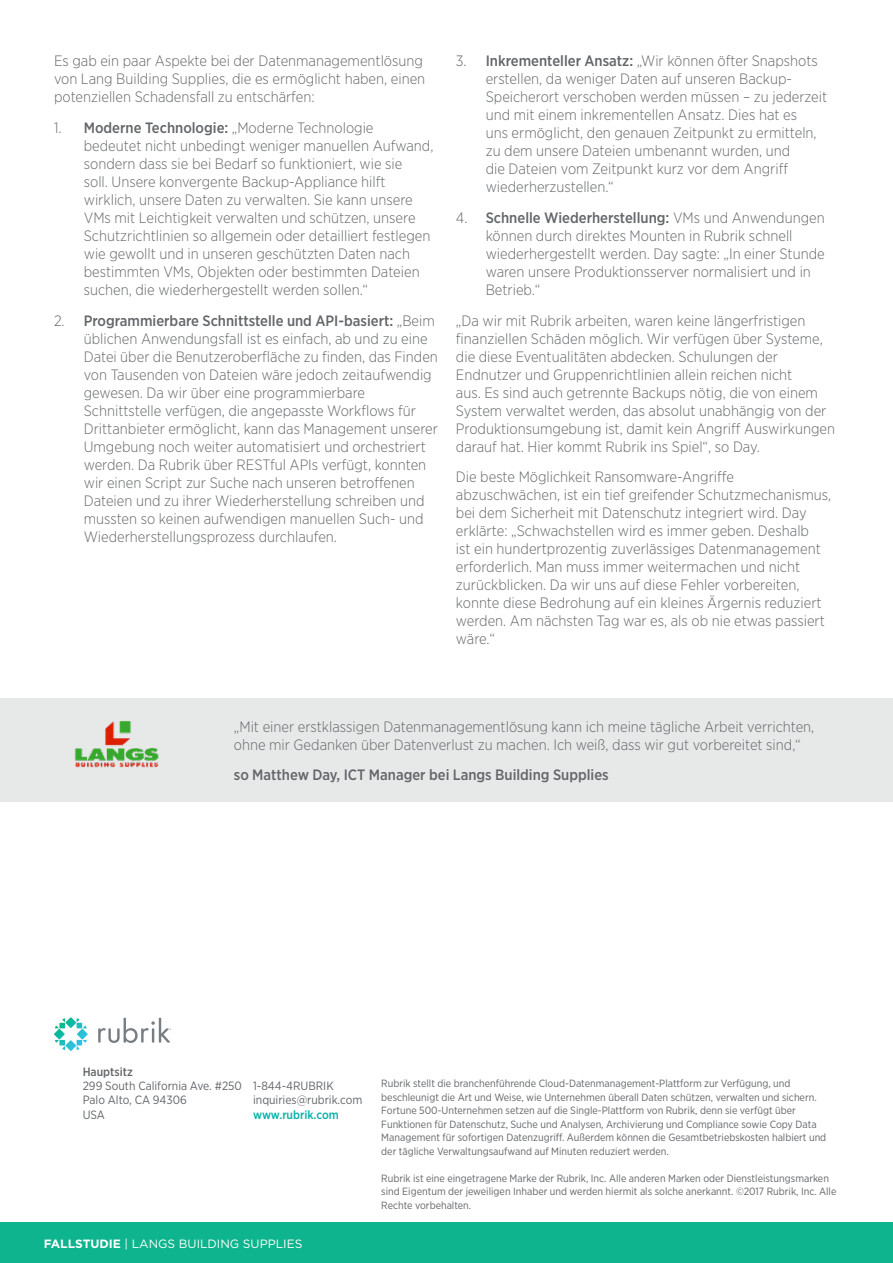
<style>
.page{position:relative;width:893px;height:1263px;background:#fff}
.page>*{position:absolute;margin:0;border:0;box-sizing:border-box;transform-origin:0 0}
.txtArticle{font:300 15px/18px "Gotham Narrow";color:#63666a}
.txtArticle-2{font:500 15px "Gotham Narrow";color:#63666a}
.t1{font:12px/14.4px "Gotham Narrow";color:#63666a}
.t2{font:12px "Gotham";color:#fff}
.t3{font:500 12px "Gotham Narrow";color:#00b2a9}
.t4{font:500 12px "Gotham Narrow";color:#63666a}
.t5{font:10.5px/13.5px "Gotham Narrow";color:#63666a}
.s1{font-weight:500}
.s2{font-weight:700}
</style>
<div class="page">
<div style="left:0;top:1222px;width:893px;height:41px;background:#0eb48d"></div>
<svg style="left:54px;top:1017px;width:34px;height:34px"></svg>
<svg style="left:98px;top:1018px;width:73px;height:25px"></svg>
<div style="left:0;top:698px;width:893px;height:103px;background:#e7e8e8"></div>
<img style="left:75px;top:721px;width:84px;height:46px">
<p class="txtArticle" style="left:54px;top:51px;width:373px">Es gab ein paar Aspekte bei der Datenmanagementlösung von Lang Building Supplies, die es ermöglicht haben, einen potenziellen Schadensfall zu entschärfen:</p>
<p class="txtArticle" style="left:84px;top:118px;width:351px;text-indent:-30px">1. <span class="s1">Moderne Technologie:</span> „Moderne Technologie bedeutet nicht unbedingt weniger manuellen Aufwand, sondern dass sie bei Bedarf so funktioniert, wie sie<br>soll. Unsere konvergente Backup-Appliance hilft wirklich, unsere Daten zu verwalten. Sie kann unsere VMs mit Leichtigkeit verwalten und schützen, unsere Schutzrichtlinien so allgemein oder detailliert festlegen wie gewollt und in unseren geschützten Daten nach bestimmten VMs, Objekten oder bestimmten Dateien suchen, die wiederhergestellt werden sollen.“</p>
<p class="txtArticle" style="left:84px;top:311px;width:356px;text-indent:-30px">2. <span class="s1">Programmierbare Schnittstelle und API-basiert:</span> „Beim üblichen Anwendungsfall ist es einfach, ab und zu eine Datei über die Benutzeroberfläche zu finden, das Finden von Tausenden von Dateien wäre jedoch zeitaufwendig gewesen. Da wir über eine programmierbare Schnittstelle verfügen, die angepasste Workflows für Drittanbieter ermöglicht, kann das Management unserer Umgebung noch weiter automatisiert und orchestriert werden. Da Rubrik über RESTful APIs verfügt, konnten wir einen Script zur Suche nach unseren betroffenen Dateien und zu ihrer Wiederherstellung schreiben und mussten so keinen aufwendigen manuellen Such- und Wiederherstellungsprozess durchlaufen.</p>
<p class="txtArticle" style="left:486px;top:51px;width:343px;text-indent:-30px">3. <span class="s1">Inkrementeller Ansatz:</span> „Wir können öfter Snapshots erstellen, da weniger Daten auf unseren Backup-Speicherort verschoben werden müssen – zu jederzeit und mit einem inkrementellen Ansatz. Dies hat es<br>uns ermöglicht, den genauen Zeitpunkt zu ermitteln, zu dem unsere Dateien umbenannt wurden, und<br>die Dateien vom Zeitpunkt kurz vor dem Angriff wiederherzustellen.“</p>
<p class="txtArticle" style="left:486px;top:208px;width:341px;text-indent:-30px">4. <span class="s1">Schnelle Wiederherstellung:</span> VMs und Anwendungen können durch direktes Mounten in Rubrik schnell wiederhergestellt werden. Day sagte: „In einer Stunde waren unsere Produktionsserver normalisiert und in Betrieb.“</p>
<p class="txtArticle" style="left:456px;top:311px;width:381px">„Da wir mit Rubrik arbeiten, waren keine längerfristigen finanziellen Schäden möglich. Wir verfügen über Systeme, die diese Eventualitäten abdecken. Schulungen der Endnutzer und Gruppenrichtlinien allein reichen nicht<br>aus. Es sind auch getrennte Backups nötig, die von einem System verwaltet werden, das absolut unabhängig von der Produktionsumgebung ist, damit kein Angriff Auswirkungen darauf hat. Hier kommt Rubrik ins Spiel“, so Day.</p>
<p class="txtArticle" style="left:456px;top:468px;width:377px">Die beste Möglichkeit Ransomware-Angriffe abzuschwächen, ist ein tief greifender Schutzmechanismus, bei dem Sicherheit mit Datenschutz integriert wird. Day erklärte: „Schwachstellen wird es immer geben. Deshalb<br>ist ein hundertprozentig zuverlässiges Datenmanagement erforderlich. Man muss immer weitermachen und nicht zurückblicken. Da wir uns auf diese Fehler vorbereiten, konnte diese Bedrohung auf ein kleines Ärgernis reduziert werden. Am nächsten Tag war es, als ob nie etwas passiert wäre.“</p>
<p class="txtArticle" style="left:234px;top:717px;width:582px">„Mit einer erstklassigen Datenmanagementlösung kann ich meine tägliche Arbeit verrichten, ohne mir Gedanken über Datenverlust zu machen. Ich weiß, dass wir gut vorbereitet sind,“</p>
<p class="txtArticle-2" style="left:234px;top:765px;width:376px">so Matthew Day, ICT Manager bei Langs Building Supplies</p>
<p class="t4" style="left:83px;top:1064px;width:52px">Hauptsitz</p>
<p class="t1" style="left:83px;top:1078px;width:161px">299 South California Ave. #250<br>Palo Alto, CA 94306<br>USA</p>
<p class="t1" style="left:253px;top:1078px;width:111px">1-844-4RUBRIK inquiries@rubrik.com</p>
<p class="t3" style="left:253px;top:1107px;width:87px">www.rubrik.com</p>
<p class="t2" style="left:44px;top:1235px;width:260px"><span class="s2">FALLSTUDIE</span> | LANGS BUILDING SUPPLIES</p>
<p class="t5" style="left:381px;top:1077px;width:446px">Rubrik stellt die branchenführende Cloud-Datenmanagement-Plattform zur Verfügung, und beschleunigt die Art und Weise, wie Unternehmen überall Daten schützen, verwalten und sichern.<br>Fortune 500-Unternehmen setzen auf die Single-Plattform von Rubrik, denn sie verfügt über Funktionen für Datenschutz, Suche und Analysen, Archivierung und Compliance sowie Copy Data Management für sofortigen Datenzugriff. Außerdem können die Gesamtbetriebskosten halbiert und der tägliche Verwaltungsaufwand auf Minuten reduziert werden.</p>
<p class="t5" style="left:381px;top:1171px;width:457px">Rubrik ist eine eingetragene Marke der Rubrik, Inc. Alle anderen Marken oder Dienstleistungsmarken sind Eigentum der jeweiligen Inhaber und werden hiermit als solche anerkannt. ©2017 Rubrik, Inc. Alle<br>Rechte vorbehalten.</p>
</div>
